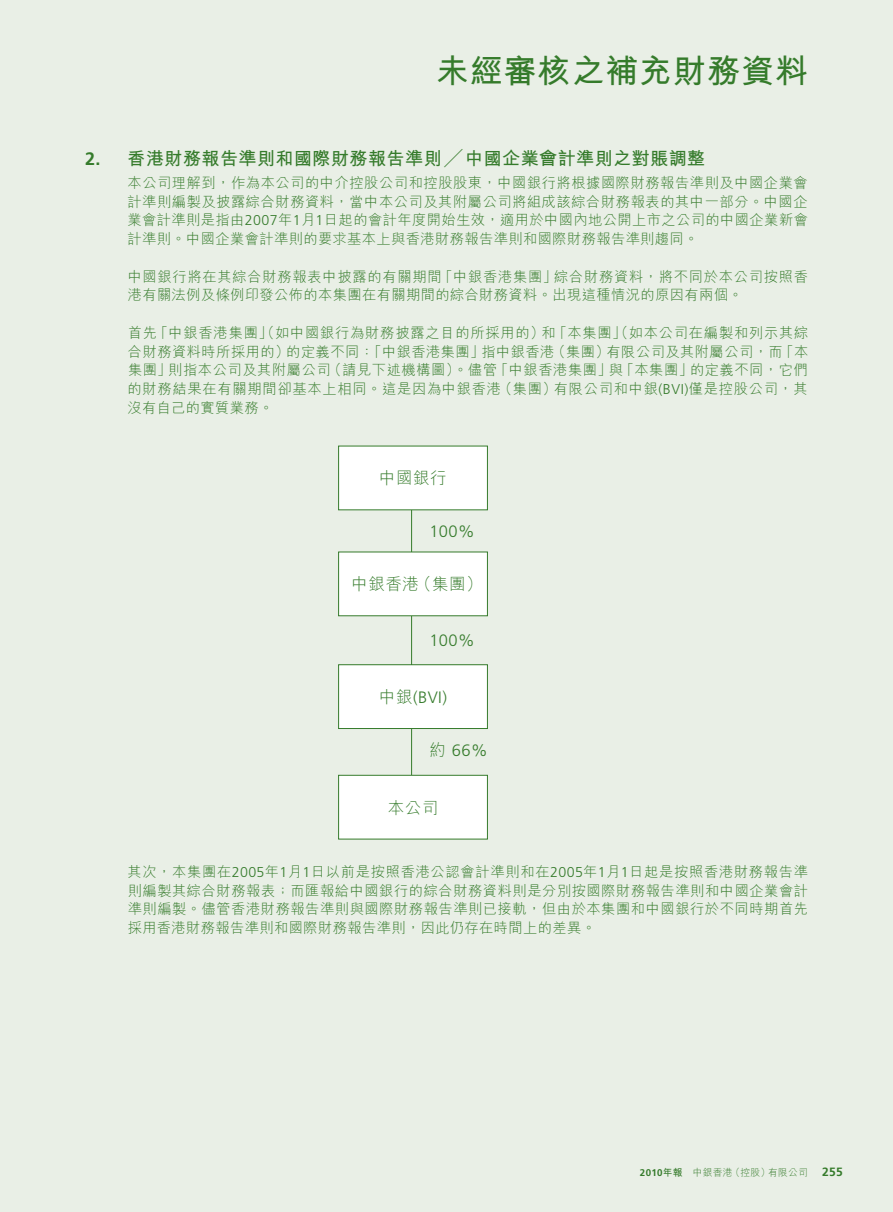
<style>
.page{position:relative;width:893px;height:1212px;background:#e9efe6}
.page>*{position:absolute;margin:0;border:0;box-sizing:border-box;transform-origin:0 0}
.t1{font:700 33px "M Hei HK";letter-spacing:.03em;color:#357b2b}
.t2{font:700 18px "M Hei HK";letter-spacing:.03em;color:#357b2b}
.t3{font:300 16.5px "Frutiger LT Std";letter-spacing:.03em;color:#357b2b}
.t4{font:300 16.5px "M Hei HK";letter-spacing:.03em;color:#357b2b}
.t5{font:300 14.25px/18.8px "M Hei HK";letter-spacing:.03em;color:#357b2b;text-align:justify}
.t6{font:300 14.25px/18.8px "M Hei HK";letter-spacing:.05em;color:#357b2b}
.t7{font:300 9.75px "M Hei HK";letter-spacing:.03em;color:#357b2b}
.s1{font-family:"Frutiger LT Std"}
.s2{font-family:"M Hei HK"}
.s3{font-family:"Frutiger LT Std";font-weight:700}
.s4{font-weight:700}
.s5{font-family:"Frutiger LT Std";font-weight:700;font-size:12px}
</style>
<div class="page">
<hr style="left:411px;top:474px;width:1px;height:345px;background:#357b2b">
<div style="left:339px;top:446px;width:148px;height:64px;background:#fff"></div>
<div style="left:338px;top:446px;width:150px;height:64px;border:1px solid #357b2b"></div>
<div style="left:339px;top:552px;width:148px;height:64px;background:#fff"></div>
<div style="left:338px;top:552px;width:150px;height:64px;border:1px solid #357b2b"></div>
<div style="left:339px;top:665px;width:148px;height:63px;background:#fff"></div>
<div style="left:338px;top:664px;width:150px;height:65px;border:1px solid #357b2b"></div>
<div style="left:339px;top:775px;width:148px;height:64px;background:#fff"></div>
<div style="left:338px;top:775px;width:150px;height:64px;border:1px solid #357b2b"></div>
<h1 class="t1" style="left:436px;top:47px;width:374px">未經審核之補充財務資料</h1>
<p class="t2" style="left:85px;top:145px;width:622px"><span class="s1">2.</span> 香港財務報告準則和國際財務報告準則╱中國企業會計準則之對賬調整</p>
<p class="t5" style="left:127px;top:173px;width:682px">本公司理解到，作為本公司的中介控股公司和控股股東，中國銀行將根據國際財務報告準則及中國企業會計準則編製及披露綜合財務資料，當中本公司及其附屬公司將組成該綜合財務報表的其中一部分。中國企業會計準則是指由<span class="s1">2007</span>年<span class="s1">1</span>月<span class="s1">1</span>日起的會計年度開始生效，適用於中國內地公開上市之公司的中國企業新會計準則。中國企業會計準則的要求基本上與香港財務報告準則和國際財務報告準則趨同。</p>
<p class="t6" style="left:128px;top:267px;width:682px">中國銀行將在其綜合財務報表中披露的有關期間「中銀香港集團」綜合財務資料，將不同於本公司按照香港有關法例及條例印發公佈的本集團在有關期間的綜合財務資料。出現這種情況的原因有兩個。</p>
<p class="t5" style="left:127px;top:323px;width:682px">首先「中銀香港集團」（如中國銀行為財務披露之目的所採用的）和「本集團」（如本公司在編製和列示其綜合財務資料時所採用的）的定義不同：「中銀香港集團」指中銀香港（集團）有限公司及其附屬公司，而「本集團」則指本公司及其附屬公司（請見下述機構圖）。儘管「中銀香港集團」與「本集團」的定義不同，它們的財務結果在有關期間卻基本上相同。這是因為中銀香港（集團）有限公司和中銀<span class="s1">(BVI)</span>僅是控股公司，其沒有自己的實質業務。</p>
<p class="t4" style="left:379px;top:467px;width:69px">中國銀行</p>
<p class="t3" style="left:429px;top:522px;width:47px">100%</p>
<p class="t4" style="left:352px;top:572px;width:133px">中銀香港（集團）</p>
<p class="t3" style="left:429px;top:631px;width:47px">100%</p>
<p class="t3" style="left:379px;top:688px;width:69px"><span class="s2">中銀</span>(BVI)</p>
<p class="t3" style="left:429px;top:740px;width:60px"><span class="s2">約</span> 66%</p>
<p class="t4" style="left:388px;top:796px;width:52px">本公司</p>
<p class="t5" style="left:128px;top:862px;width:682px">其次，本集團在<span class="s1">2005</span>年<span class="s1">1</span>月<span class="s1">1</span>日以前是按照香港公認會計準則和在<span class="s1">2005</span>年<span class="s1">1</span>月<span class="s1">1</span>日起是按照香港財務報告準則編製其綜合財務報表；而匯報給中國銀行的綜合財務資料則是分別按國際財務報告準則和中國企業會計準則編製。儘管香港財務報告準則與國際財務報告準則已接軌，但由於本集團和中國銀行於不同時期首先採用香港財務報告準則和國際財務報告準則，因此仍存在時間上的差異。</p>
<p class="t7" style="left:640px;top:1166px;width:204px"><span class="s3">2010</span><span class="s4">年報</span> 中銀香港（控股）有限公司 <span class="s5">255</span></p>
</div>
